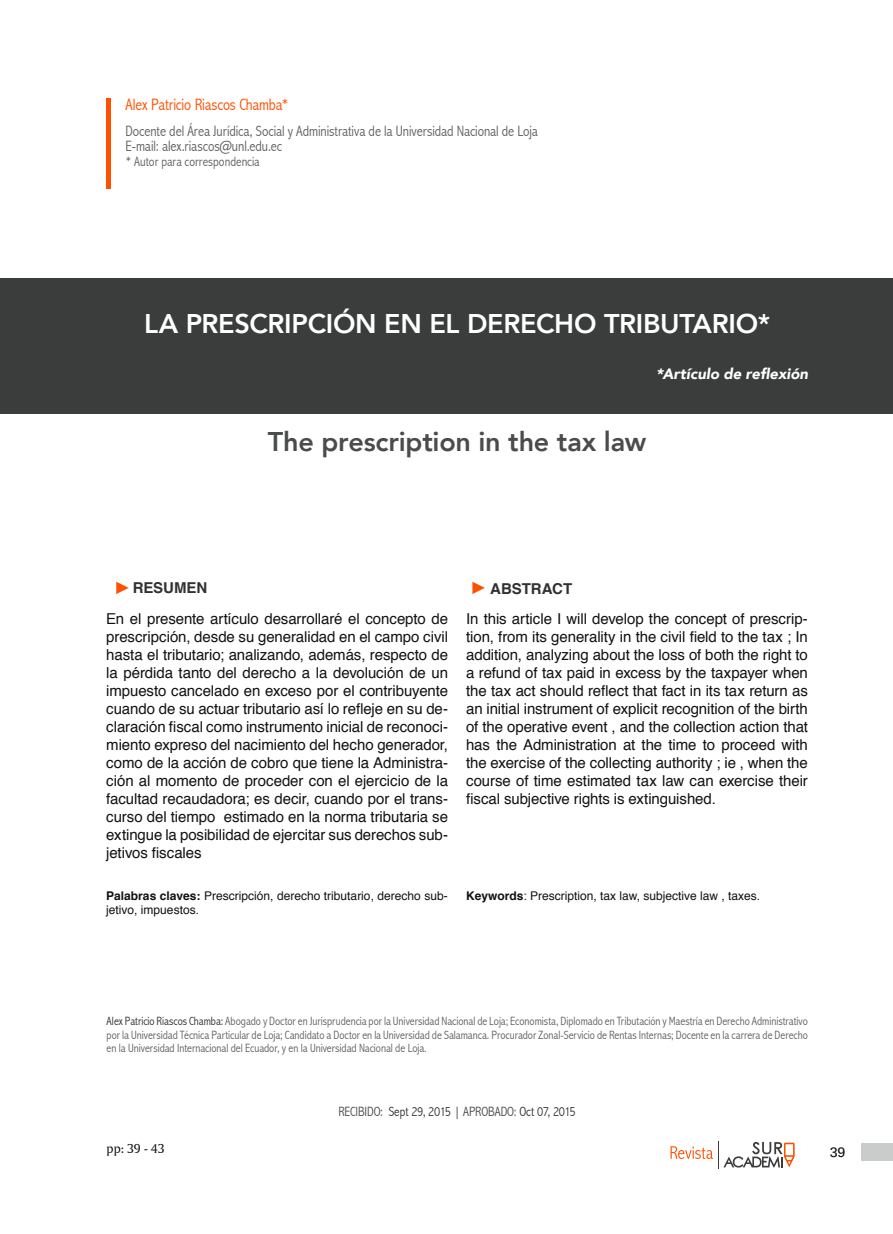
<style>
.page{position:relative;width:893px;height:1234px;background:#fff}
.page>*{position:absolute;margin:0;border:0;box-sizing:border-box;transform-origin:0 0}
.t1{font:800 27px "Avenir";letter-spacing:-.01em;color:#fff}
.t2{font:800 27px "Avenir";letter-spacing:-.01em;color:#4a4c4b}
.t3{font:300 condensed 16.5px "Abadi";letter-spacing:-.01em;color:#ff5000}
.t4{font:15px/18px "Helvetica";letter-spacing:-.005em;color:#121212;text-align:justify}
.t5{font:300 condensed 15px/15px "Abadi";letter-spacing:-.005em;color:#606362}
.t6{font:italic 900 15px "Avenir";color:#fff}
.t7{font:700 15px "Helvetica";color:#303231}
.t8{font:300 condensed 13.5px "Abadi";letter-spacing:-.01em;color:#303231}
.t9{font:300 condensed 13.5px "Abadi";color:#606362}
.t10{font:13.5px "Amerigo BT Roman A";color:#121212}
.t11{font:700 13.5px "Kalinga";color:#121212}
.t12{font:300 condensed 12px/13.5px "Abadi";color:#606362;text-align:justify}
.t13{font:12px/14.4px "Helvetica";color:#121212}
.s1{font-weight:700}
.s2{color:#303231}
.s3{color:#4a4c4b}
</style>
<div class="page">
<div style="left:861px;top:1142px;width:32px;height:18px;background:#c9cccb"></div>
<svg style="left:670px;top:1146px;width:43px;height:12px"></svg>
<svg style="left:723px;top:1141px;width:72px;height:27px"></svg>
<div style="left:0;top:278px;width:893px;height:135px;background:#3b3d3c"></div>
<div style="left:106px;top:98px;width:5px;height:90px;background:#ff5000"></div>
<svg style="left:116px;top:581px;width:13px;height:13px"></svg>
<svg style="left:472px;top:581px;width:13px;height:13px"></svg>
<p class="t3" style="left:126px;top:95px;width:165px">Alex Patricio Riascos Chamba*</p>
<p class="t5" style="left:126px;top:123px;width:414px">Docente del Área Jurídica, Social y Administrativa de la Universidad Nacional de Loja<br>E-mail: alex.riascos@unl.edu.ec</p>
<p class="t9" style="left:126px;top:153px;width:136px">* Autor para correspondencia</p>
<h1 class="t1" style="left:144px;top:303px;width:628px">LA PRESCRIPCIÓN EN EL DERECHO TRIBUTARIO*</h1>
<p class="t6" style="left:656px;top:361px;width:153px">*Artículo de reflexión</p>
<h1 class="t2" style="left:268px;top:420px;width:380px">The prescription in the tax law</h1>
<p class="t7" style="left:133px;top:575px;width:76px">RESUMEN</p>
<p class="t7" style="left:490px;top:577px;width:83px">ABSTRACT</p>
<p class="t4" style="left:106px;top:609px;width:343px">En el presente artículo desarrollaré el concepto de prescripción, desde su generalidad en el campo civil hasta el tributario; analizando, además, respecto de la pérdida tanto del derecho a la devolución de un impuesto cancelado en exceso por el contribuyente cuando de su actuar tributario así lo refleje en su de&shy;claración fiscal como instrumento inicial de reconoci&shy;miento expreso del nacimiento del hecho generador, como de la acción de cobro que tiene la Administra&shy;ción al momento de proceder con el ejercicio de la facultad recaudadora; es decir, cuando por el trans&shy;curso del tiempo estimado en la norma tributaria se extingue la posibilidad de ejercitar sus derechos sub&shy;jetivos fiscales</p>
<p class="t4" style="left:466px;top:609px;width:343px">In this article I will develop the concept of prescrip&shy;tion, from its generality in the civil field to the tax ; In addition, analyzing about the loss of both the right to a refund of tax paid in excess by the taxpayer when the tax act should reflect that fact in its tax return as an initial instrument of explicit recognition of the birth of the operative event , and the collection action that has the Administration at the time to proceed with the exercise of the collecting authority ; ie , when the course of time estimated tax law can exercise their fiscal subjective rights is extinguished.</p>
<p class="t13" style="left:106px;top:888px;width:343px"><span class="s1">Palabras claves:</span> Prescripción, derecho tributario, derecho sub&shy;jetivo, impuestos.</p>
<p class="t13" style="left:466px;top:888px;width:296px"><span class="s1">Keywords</span>: Prescription, tax law, subjective law , taxes.</p>
<p class="t12" style="left:107px;top:1014px;width:703px"><span class="s2">Alex Patricio Riascos Chamba:</span> Abogado y Doctor en Jurisprudencia por la Universidad Nacional de Loja; Economista, Diplomado en Tributación y Maestría en Derecho Administrativo por la Universidad Técnica Particular de Loja; Candidato a Doctor en la Universidad de Salamanca. Procurador Zonal-Servicio de Rentas Internas; Docente en la carrera de Derecho en la Universidad Internacional del Ecuador, y en la Universidad Nacional de Loja.</p>
<p class="t10" style="left:107px;top:1140px;width:59px">pp: 39 - 43</p>
<p class="t8" style="left:338px;top:1103px;width:239px"><span class="s3">RECIBIDO:</span> Sept 29, 2015 | <span class="s3">APROBADO:</span> Oct 07, 2015</p>
<p class="t11" style="left:830px;top:1142px;width:17px">39</p>
</div>
